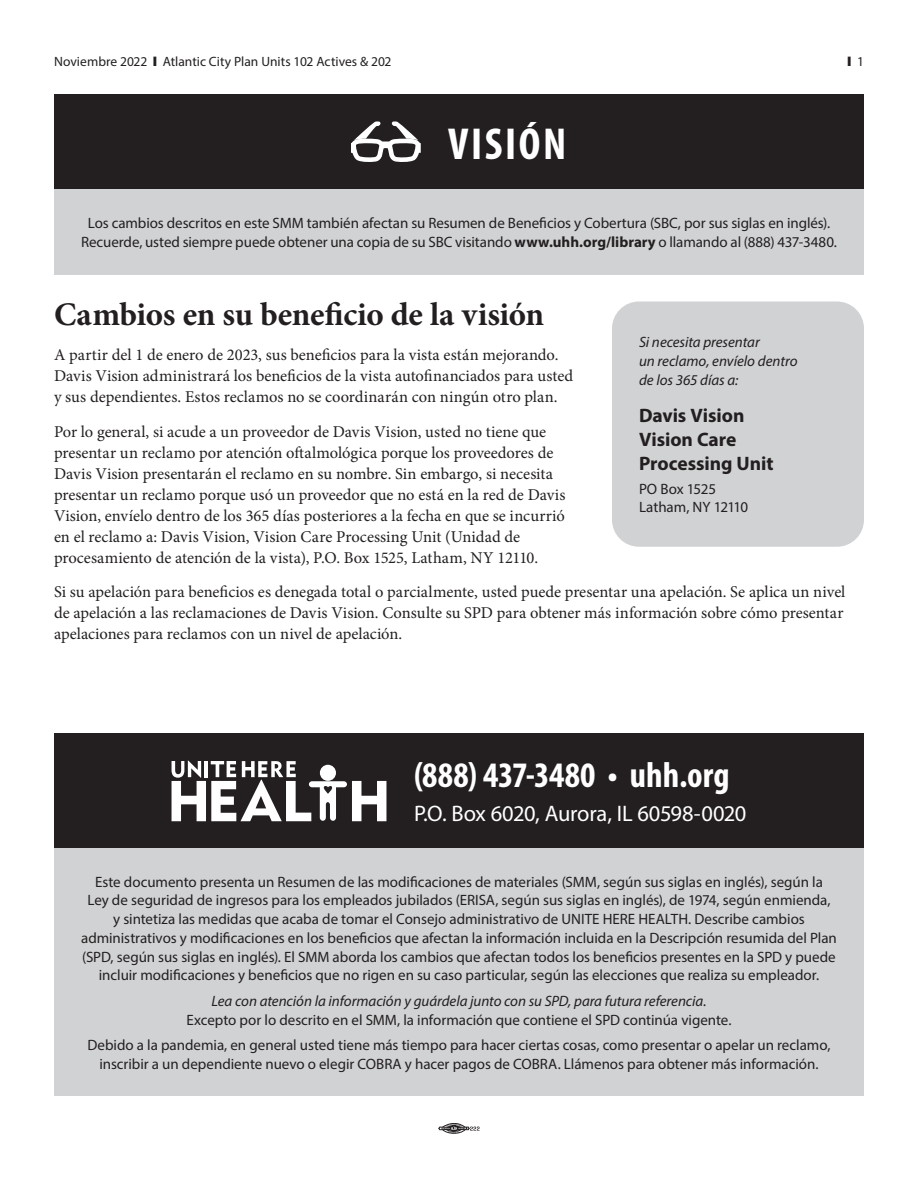
<style>
.page{position:relative;width:918px;height:1188px;background:#fff}
.page>*{position:absolute;margin:0;border:0;box-sizing:border-box;transform-origin:0 0}
.t1{font:700 condensed 45px "Myriad Pro";letter-spacing:.06em;color:#fff}
.t2{font:700 condensed 36px "Myriad Pro";color:#fff}
.t3{font:700 33px "Minion Pro";letter-spacing:-.01em;color:#231f20}
.t4{font:22.5px "Myriad Pro";letter-spacing:-.01em;color:#fff}
.t5{font:700 19.5px/24px "Myriad Pro";letter-spacing:-.005em;color:#231f20}
.t6{font:16.5px/21px "Minion Pro";color:#231f20}
.t7{font:15px/18.8px "Myriad Pro";letter-spacing:-.005em;color:#231f20;text-align:center}
.t8{font:italic 15px/18.8px "Myriad Pro";letter-spacing:-.005em;color:#231f20}
.t9{font:13.5px "Myriad Pro";color:#231f20}
.s1{font-weight:700}
</style>
<div class="page">
<svg style="left:438px;top:1123px;width:42px;height:10px"></svg>
<div style="left:54px;top:734px;width:810px;height:114px;background:#231f20"></div>
<svg style="left:172px;top:761px;width:214px;height:60px"></svg>
<div style="left:54px;top:848px;width:810px;height:248px;background:#d1d2d4"></div>
<div style="left:54px;top:189px;width:810px;height:85px;background:#d1d2d4"></div>
<div style="left:54px;top:94px;width:810px;height:95px;background:#231f20"></div>
<svg style="left:351px;top:121px;width:70px;height:41px"></svg>
<div style="left:612px;top:302px;width:252px;height:245px;background:#d1d2d4;border-radius:27px"></div>
<p class="t9" style="left:54px;top:53px;width:339px">Noviembre 2022 ❙ Atlantic City Plan Units 102 Actives &amp; 202</p>
<p class="t9" style="left:848px;top:53px;width:18px">❙ 1</p>
<h1 class="t1" style="left:448px;top:116px;width:120px">VISIÓN</h1>
<p class="t7" style="left:81px;top:213px;width:757px">Los cambios descritos en este SMM también afectan su Resumen de Beneficios y Cobertura (SBC, por sus siglas en inglés).<br>Recuerde, usted siempre puede obtener una copia de su SBC visitando <span class="s1">www.uhh.org/library</span> o llamando al (888) 437-3480.</p>
<h3 class="t3" style="left:54px;top:292px;width:492px">Cambios en su beneficio de la visión</h3>
<p class="t6" style="left:54px;top:344px;width:521px">A partir del 1 de enero de 2023, sus beneficios para la vista están mejorando.<br>Davis Vision administrará los beneficios de la vista autofinanciados para usted y sus dependientes. Estos reclamos no se coordinarán con ningún otro plan.</p>
<p class="t6" style="left:54px;top:421px;width:513px">Por lo general, si acude a un proveedor de Davis Vision, usted no tiene que presentar un reclamo por atención oftalmológica porque los proveedores de Davis Vision presentarán el reclamo en su nombre. Sin embargo, si necesita presentar un reclamo porque usó un proveedor que no está en la red de Davis Vision, envíelo dentro de los 365 días posteriores a la fecha en que se incurrió en el reclamo a: Davis Vision, Vision Care Processing Unit (Unidad de procesamiento de atención de la vista), P.O. Box 1525, Latham, NY 12110.</p>
<p class="t6" style="left:54px;top:581px;width:793px;text-align:justify">Si su apelación para beneficios es denegada total o parcialmente, usted puede presentar una apelación. Se aplica un nivel de apelación a las reclamaciones de Davis Vision. Consulte su SPD para obtener más información sobre cómo presentar apelaciones para reclamos con un nivel de apelación.</p>
<p class="t8" style="left:639px;top:333px;width:160px">Si necesita presentar<br>un reclamo, envíelo dentro de los 365 días a:</p>
<h3 class="t5" style="left:639px;top:403px;width:136px">Davis Vision<br>Vision Care<br>Processing Unit</h3>
<p class="t7" style="left:639px;top:479px;width:111px;text-align:left">PO Box 1525<br>Latham, NY 12110</p>
<h2 class="t2" style="left:414px;top:752px;width:317px">(888) 437-3480 • uhh.org</h2>
<h3 class="t4" style="left:414px;top:800px;width:334px">P.O. Box 6020, Aurora, IL 60598-0020</h3>
<p class="t7" style="left:81px;top:872px;width:757px">Este documento presenta un Resumen de las modificaciones de materiales (SMM, según sus siglas en inglés), según la<br>Ley de seguridad de ingresos para los empleados jubilados (ERISA, según sus siglas en inglés), de 1974, según enmienda,<br>y sintetiza las medidas que acaba de tomar el Consejo administrativo de UNITE HERE HEALTH. Describe cambios administrativos y modificaciones en los beneficios que afectan la información incluida en la Descripción resumida del Plan (SPD, según sus siglas en inglés). El SMM aborda los cambios que afectan todos los beneficios presentes en la SPD y puede incluir modificaciones y beneficios que no rigen en su caso particular, según las elecciones que realiza su empleador.</p>
<p class="t8" style="left:211px;top:991px;width:497px">Lea con atención la información y guárdela junto con su SPD, para futura referencia.</p>
<p class="t7" style="left:87px;top:1006px;width:745px;line-height:25.5px">Excepto por lo descrito en el SMM, la información que contiene el SPD continúa vigente.<br>Debido a la pandemia, en general usted tiene más tiempo para hacer ciertas cosas, como presentar o apelar un reclamo,</p>
<p class="t7" style="left:99px;top:1054px;width:721px">inscribir a un dependiente nuevo o elegir COBRA y hacer pagos de COBRA. Llámenos para obtener más información.</p>
</div>
